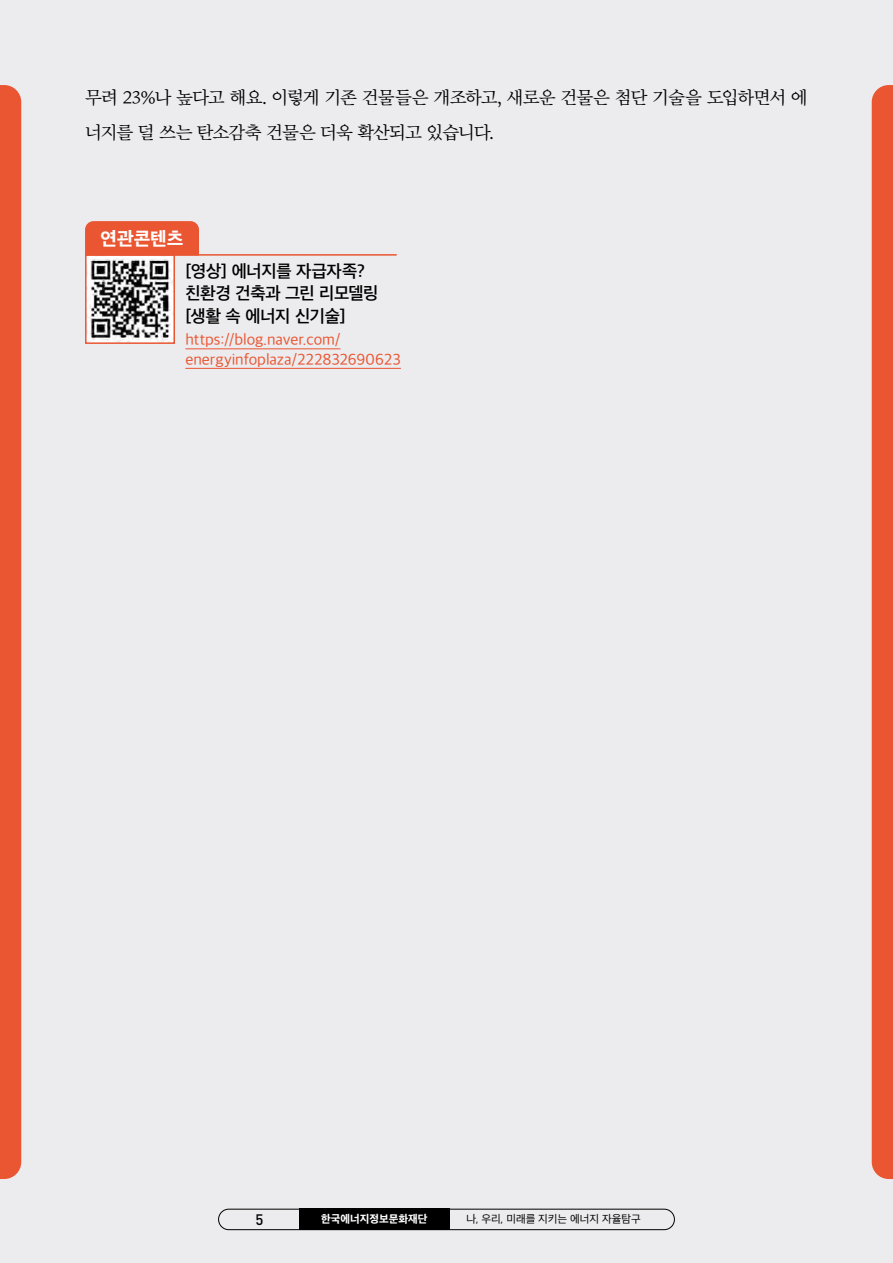
<style>
.page{position:relative;width:893px;height:1263px;background:#ececee}
.page>*{position:absolute;margin:0;border:0;box-sizing:border-box;transform-origin:0 0}
.t1{font:18px/34.5px "SD Myeongjo Neoa c Rg";letter-spacing:-.05em;color:#000}
.t2{font:18px "SD Gothic Neoa h Ex Bd";color:#fff}
.t3{font:16.5px/22.5px "SD Gothic Neoa f Sm";letter-spacing:-.02em;color:#000}
.t4{font:15px/19.5px "SD Gothic Neoa d Rg";color:#ea5532}
.t5{font:500 15px "DIN Pro";color:#000}
.t6{font:10.5px "SD Gothic Neoa d Rg";color:#000}
.t7{font:10.5px "SD Gothic Neoa h Ex Bd";color:#fff}
</style>
<div class="page">
<div style="left:218px;top:1209px;width:457px;height:21px;border:1px solid #000;border-radius:10px"></div>
<div style="left:299px;top:1209px;width:150px;height:21px;background:#000"></div>
<div style="left:0;top:85px;width:21px;height:1094px;background:#ea5532"></div>
<div style="left:872px;top:85px;width:21px;height:1094px;background:#ea5532"></div>
<hr style="left:185px;top:349px;width:155px;height:1px;background:#ea5532">
<hr style="left:185px;top:368px;width:216px;height:1px;background:#ea5532">
<svg style="left:85px;top:221px;width:114px;height:123px"></svg>
<hr style="left:85px;top:254px;width:312px;height:2px;background:#ea5532">
<p class="t1" style="left:85px;top:81px;width:724px">무려 23%나 높다고 해요. 이렇게 기존 건물들은 개조하고, 새로운 건물은 첨단 기술을 도입하면서 에 너지를 덜 쓰는 탄소감축 건물은 더욱 확산되고 있습니다.</p>
<p class="t2" style="left:101px;top:230px;width:84px">연관콘텐츠</p>
<p class="t3" style="left:185px;top:259px;width:194px">[영상] 에너지를 자급자족? 친환경 건축과 그린 리모델링 [생활 속 에너지 신기술]</p>
<p class="t4" style="left:185px;top:330px;width:217px">https://blog.naver.com/ energyinfoplaza/222832690623</p>
<p class="t5" style="left:255px;top:1207px;width:9px">5</p>
<p class="t7" style="left:321px;top:1214px;width:108px">한국에너지정보문화재단</p>
<p class="t6" style="left:466px;top:1214px;width:176px">나, 우리, 미래를 지키는 에너지 자율탐구</p>
</div>
